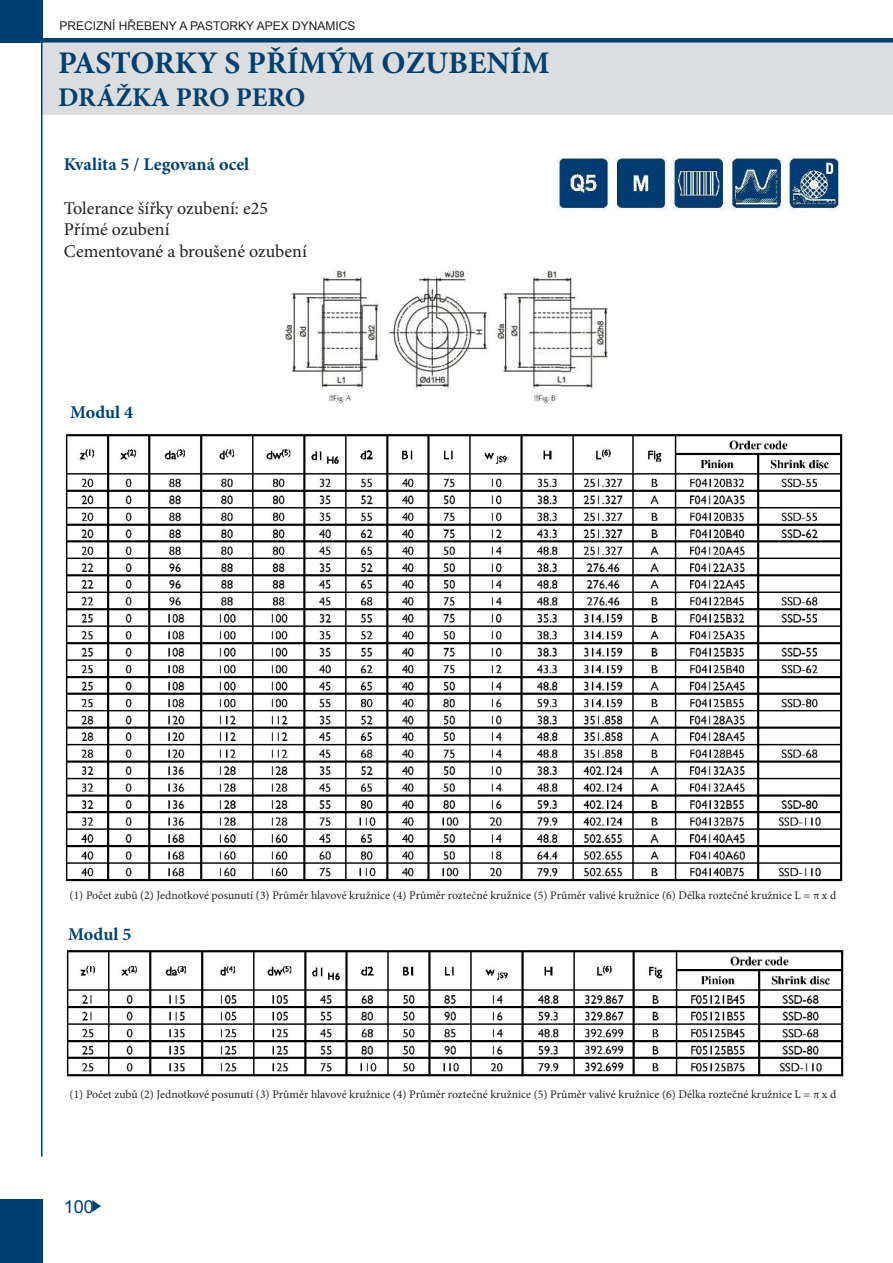
<style>
.page{position:relative;width:893px;height:1263px;background:#fff}
.page>*{position:absolute;margin:0;border:0;box-sizing:border-box;transform-origin:0 0}
.t1{font:700 31.5px "Minion Pro";color:#004071}
.t2{font:700 27px "Minion Pro";letter-spacing:-.005em;color:#004071}
.t3{font:18px/21.6px "Minion Pro";color:#231f20}
.t4{font:700 18px "Minion Pro";color:#004071}
.t5{font:18px "Arial";color:#004071}
.t6{font:12px "Arial";color:#231f20}
.t7{font:11.7px "Minion Pro";color:#231f20}
</style>
<div class="page">
<div style="left:43px;top:43px;width:850px;height:72px;background:#dcddde"></div>
<div style="left:0;top:0;width:43px;height:43px;background:#004071"></div>
<div style="left:43px;top:38px;width:850px;height:5px;background:#004071"></div>
<div style="left:0;top:1199px;width:43px;height:64px;background:#004071"></div>
<hr style="left:41px;top:43px;width:2px;height:1114px;background:#004071">
<svg style="left:92px;top:1200px;width:9px;height:12px"></svg>
<img style="left:285px;top:270px;width:323px;height:134px">
<img style="left:65px;top:434px;width:778px;height:448px">
<img style="left:66px;top:950px;width:778px;height:127px">
<img style="left:556px;top:157px;width:282px;height:53px">
<p class="t6" style="left:60px;top:18px;width:297px">PRECIZNÍ HŘEBENY A PASTORKY APEX DYNAMICS</p>
<h1 class="t1" style="left:58px;top:46px;width:493px">PASTORKY S PŘÍMÝM OZUBENÍM</h1>
<h2 class="t2" style="left:58px;top:82px;width:249px">DRÁŽKA PRO PERO</h2>
<h3 class="t4" style="left:64px;top:155px;width:187px">Kvalita 5 / Legovaná ocel</h3>
<h3 class="t3" style="left:64px;top:198px;width:245px">Tolerance šířky ozubení: e25<br>Přímé ozubení<br>Cementované a broušené ozubení</h3>
<h3 class="t4" style="left:70px;top:403px;width:65px">Modul 4</h3>
<p class="t7" style="left:70px;top:889px;width:768px">(1) Počet zubů (2) Jednotkové posunutí (3) Průměr hlavové kružnice (4) Průměr roztečné kružnice (5) Průměr valivé kružnice (6) Délka roztečné kružnice L = π x d</p>
<h3 class="t4" style="left:68px;top:924px;width:65px">Modul 5</h3>
<p class="t7" style="left:70px;top:1088px;width:768px">(1) Počet zubů (2) Jednotkové posunutí (3) Průměr hlavové kružnice (4) Průměr roztečné kružnice (5) Průměr valivé kružnice (6) Délka roztečné kružnice L = π x d</p>
<h3 class="t5" style="left:64px;top:1196px;width:32px">100</h3>
</div>
